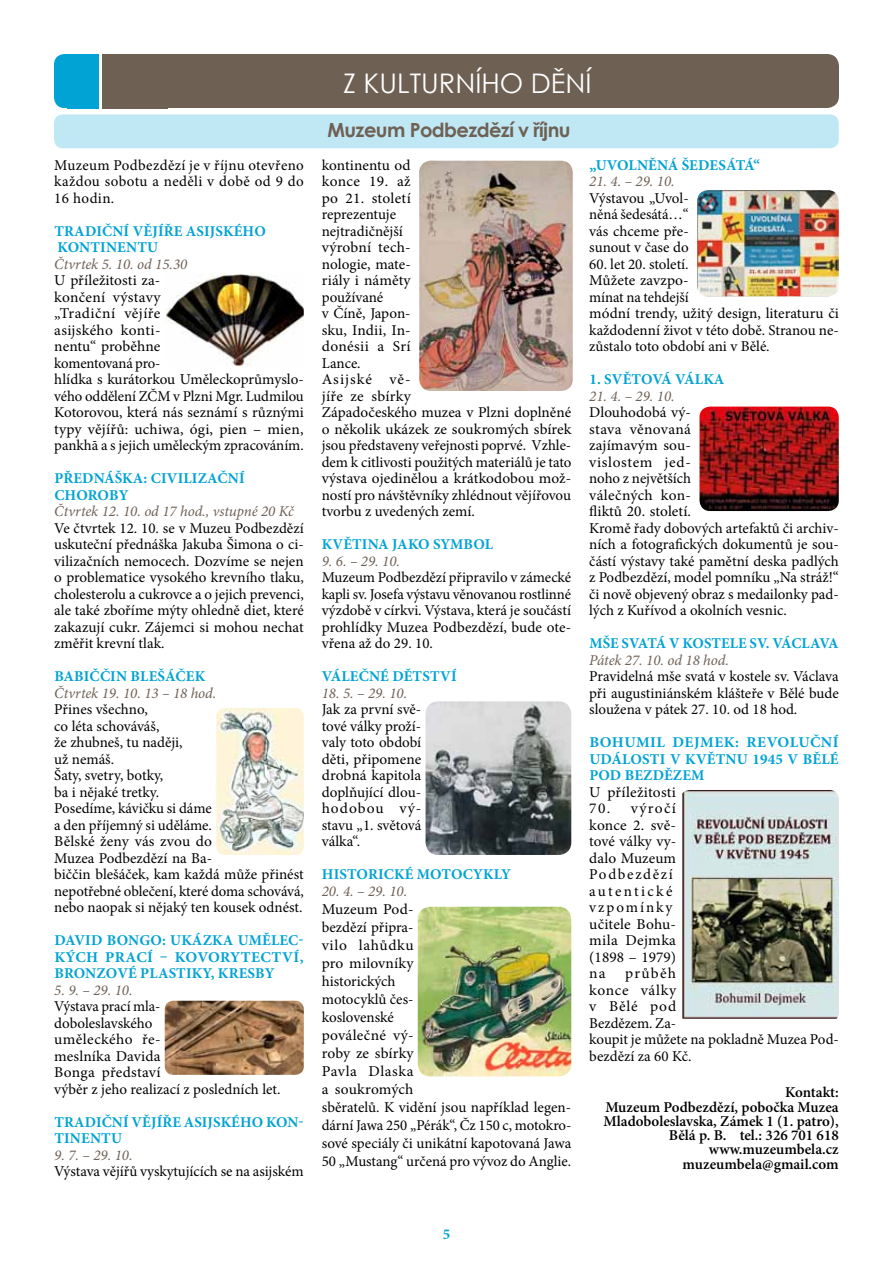
<style>
.page{position:relative;width:893px;height:1263px;background:#fff}
.page>*{position:absolute;margin:0;border:0;box-sizing:border-box;transform-origin:0 0}
.t1{font:27px "Century Gothic";color:#fff}
.t2{font:700 19.5px "Century Gothic";letter-spacing:-.03em;color:#6f6054}
.t3{font:15px/16.5px "Minion Pro";color:#000}
.t4{font:700 15px/16.5px "Minion Pro";letter-spacing:.01em;color:#00a3d4}
.t5{font:italic 15px "Minion Pro";color:#6f6054}
.t6{font:600 15px/14.2px "Minion Pro";color:#000;text-align:right}
.t7{font:15px/16.5px "Minion Pro";letter-spacing:.02em;color:#000}
.t8{font:700 15px "Minion Pro";letter-spacing:.03em;color:#00a3d4}
.t9{font:700 15px "Minion Pro";letter-spacing:-.01em;color:#00a3d4}
</style>
<div class="page">
<div style="left:107px;top:54px;width:732px;height:54px;background:#6f6054;border-radius:12px"></div>
<div style="left:102px;top:54px;width:65px;height:54px;background:#6f6054"></div>
<div style="left:54px;top:54px;width:27px;height:54px;background:#00a3d4;border-radius:11px"></div>
<div style="left:68px;top:54px;width:31px;height:54px;background:#00a3d4"></div>
<div style="left:54px;top:114px;width:785px;height:34px;background:#c0e8f4;border-radius:9px"></div>
<img style="left:418px;top:907px;width:153px;height:169px">
<img style="left:426px;top:701px;width:145px;height:154px">
<img style="left:165px;top:274px;width:139px;height:92px">
<img style="left:165px;top:1001px;width:139px;height:74px">
<img style="left:216px;top:708px;width:88px;height:147px">
<img style="left:682px;top:790px;width:157px;height:229px">
<img style="left:699px;top:407px;width:140px;height:104px">
<img style="left:419px;top:161px;width:154px;height:230px">
<img style="left:697px;top:190px;width:142px;height:106px">
<p class="t3" style="left:54px;top:157px;width:251px;text-align:justify">Muzeum Podbezdězí je v říjnu otevřeno každou sobotu a neděli v době od 9 do 16 hodin.</p>
<p class="t4" style="left:54px;top:222px;width:20px">TRADIČNÍ</p>
<p class="t4" style="left:133px;top:222px;width:62px">VĚJÍ ŘE ASIJS</p>
<p class="t4" style="left:223px;top:222px;width:23px">KÉHO</p>
<p class="t4" style="left:58px;top:239px;width:22px">KONTINENTU</p>
<p class="t5" style="left:54px;top:253px;width:135px">Čtvrtek 5. 10. od 15.30</p>
<p class="t3" style="left:54px;top:272px;width:251px">U příležitosti za-<br>končení výstavy<br>„Tradiční vějíře<br>asijského konti-<br>nentu“ proběhne<br>komentovaná pro-<br>hlídka s kurátorkou Uměleckoprůmyslo&shy;vého oddělení ZČM v Plzni Mgr. Ludmilou<br>Kotorovou, která nás seznámí s různými typy vějířů: uchiwa, ógi, pien – mien, pankhā a s jejich uměleckým zpracováním.</p>
<p class="t4" style="left:54px;top:470px;width:31px">PŘEDN</p>
<p class="t4" style="left:104px;top:470px;width:98px">ÁŠKA: CIVILIZAČNÍ</p>
<p class="t4" style="left:54px;top:486px;width:12px">CHOROBY</p>
<p class="t5" style="left:54px;top:501px;width:241px">Čtvrtek 12. 10. od 17 hod., vstupné 20 Kč</p>
<p class="t3" style="left:54px;top:520px;width:251px;text-align:justify">Ve čtvrtek 12. 10. se v Muzeu Podbezdězí uskuteční přednáška Jakuba Šimona o ci&shy;vilizačních nemocech. Dozvíme se nejen o problematice vysokého krevního tlaku, cholesterolu a cukrovce a o jejich prevenci, ale také zboříme mýty ohledně diet, které zakazují cukr. Zájemci si mohou nechat změřit krevní tlak.</p>
<p class="t4" style="left:54px;top:668px;width:152px">BABIČČIN BLEŠÁČEK</p>
<p class="t5" style="left:54px;top:682px;width:164px">Čtvrtek 19. 10. 13 – 18 hod.</p>
<p class="t3" style="left:54px;top:701px;width:251px">Přines všechno,<br>co léta schováváš,<br>že zhubneš, tu naději,<br>už nemáš.<br>Šaty, svetry, botky,<br>ba i nějaké tretky.<br>Posedíme, kávičku si dáme<br>a den příjemný si uděláme.<br>Bělské ženy vás zvou do<br>Muzea Podbezdězí na Ba-<br>biččin blešáček, kam každá může přinést nepotřebné oblečení, které doma schovává, nebo naopak si nějaký ten kousek odnést.</p>
<p class="t4" style="left:54px;top:932px;width:251px">DAVID BONGO: UKÁZKA UMĚLEC-<br>KÝCH</p>
<p class="t4" style="left:105px;top:948px;width:11px">PRACÍ</p>
<p class="t4" style="left:160px;top:948px;width:37px">– KOVORYTECTVÍ</p>
<p class="t4" style="left:300px;top:948px;width:5px">,</p>
<p class="t4" style="left:54px;top:965px;width:12px">BRONZOVÉ</p>
<p class="t4" style="left:140px;top:965px;width:27px">PLASTI</p>
<p class="t4" style="left:192px;top:965px;width:47px">KY, KRESBY</p>
<p class="t5" style="left:54px;top:979px;width:80px">5. 9. – 29. 10.</p>
<p class="t3" style="left:54px;top:998px;width:228px">Výstava prací mla-<br>doboleslavského<br>uměleckého ře-<br>meslníka Davida<br>Bonga představí<br>výběr z jeho realizací z posledních let.</p>
<p class="t4" style="left:54px;top:1113px;width:20px">TRADIČNÍ</p>
<p class="t4" style="left:132px;top:1113px;width:61px">VĚJÍ ŘEASIJS</p>
<p class="t4" style="left:221px;top:1113px;width:22px">KÉHO</p>
<p class="t4" style="left:266px;top:1113px;width:39px">KON-</p>
<p class="t4" style="left:54px;top:1130px;width:11px">TINENTU</p>
<p class="t5" style="left:54px;top:1144px;width:80px">9. 7. – 29. 10.</p>
<p class="t3" style="left:54px;top:1163px;width:251px">Výstava vějířů vyskytujících se na asijském</p>
<h1 class="t1" style="left:343px;top:64px;width:250px">Z KU LTU RNÍHO DĚNÍ</h1>
<h2 class="t2" style="left:328px;top:115px;width:244px">Muzeum Podbezdězí v říjnu</h2>
<p class="t3" style="left:322px;top:157px;width:251px">kontinentu od<br>konce 19. až<br>po 21. století<br>reprezentuje<br>nejtradičnější<br>výrobní tech-<br>nologie, mate-<br>riály i náměty<br>používané<br>v Číně, Japon-<br>sku, Indii, In-<br>donésii a Srí<br>Lance.<br>Asijské vě-<br>jíře ze sbírky<br>Západočeského muzea v Plzni doplněné o několik ukázek ze soukromých sbírek jsou představeny veřejnosti poprvé. Vzhle&shy;dem k citlivosti použitých materiálů je tato výstava ojedinělou a krátkodobou mož&shy;ností pro návštěvníky zhlédnout vějířovou tvorbu z uvedených zemí.</p>
<p class="t4" style="left:322px;top:536px;width:41px">KVĚTINA</p>
<p class="t4" style="left:392px;top:536px;width:102px">JAKOSYMBOL</p>
<p class="t5" style="left:322px;top:550px;width:80px">9. 6. – 29. 10.</p>
<p class="t3" style="left:322px;top:569px;width:251px;text-align:justify">Muzeum Podbezdězí připravilo v zámecké kapli sv. Josefa výstavu věnovanou rostlinné výzdobě v církvi. Výstava, která je součástí prohlídky Muzea Podbezdězí, bude ote&shy;vřena až do 29. 10.</p>
<p class="t4" style="left:322px;top:668px;width:136px">VÁLEČNÉ DĚTSTVÍ</p>
<p class="t5" style="left:322px;top:682px;width:87px">18. 5. – 29. 10.</p>
<p class="t3" style="left:322px;top:701px;width:101px;text-align:justify">Jak za první svě&shy;tové války proží&shy;valy toto období děti, připomene drobná kapitola doplňující dlou&shy;hodobou vý&shy;stavu „1. světová válka“.</p>
<p class="t4" style="left:322px;top:866px;width:191px">HISTORICKÉ MOTOCYKLY</p>
<p class="t5" style="left:322px;top:880px;width:87px">20. 4. – 29. 10.</p>
<p class="t3" style="left:322px;top:900px;width:251px;line-height:18px">Muzeum Pod-<br>bezdězí připra-<br>vilo lahůdku<br>pro milovníky<br>historických<br>motocyklů čes-<br>koslovenské<br>poválečné vý-<br>roby ze sbírky<br>Pavla Dlaska<br>a soukromých<br>sběratelů. K vidění jsou například legen&shy;dární Jawa 250 „Pérák“, Čz 150 c, motokro&shy;sové speciály či unikátní kapotovaná Jawa<br>50 „Mustang“ určená pro vývoz do Anglie.</p>
<p class="t4" style="left:589px;top:156px;width:110px">„UVOLNĚNÁ ŠEDES</p>
<p class="t4" style="left:726px;top:156px;width:35px">ÁTÁ“</p>
<p class="t5" style="left:589px;top:171px;width:87px">21. 4. – 29. 10.</p>
<p class="t3" style="left:589px;top:190px;width:101px;text-align:justify">Výstavou „Uvol&shy;něná šedesátá…“ vás chceme pře&shy;sunout v čase do</p>
<p class="t3" style="left:589px;top:256px;width:251px">60. let 20. století.<br>Můžete zavzpo-<br>mínat na tehdejší<br>módní trendy, užitý design, literaturu či každodenní život v této době. Stranou ne&shy;zůstalo toto období ani v Bělé.</p>
<p class="t9" style="left:589px;top:369px;width:106px">1. SVĚTOVÁ VÁLK</p>
<p class="t4" style="left:714px;top:371px;width:12px">A</p>
<p class="t5" style="left:589px;top:385px;width:87px">21. 4. – 29. 10.</p>
<p class="t3" style="left:589px;top:404px;width:251px">Dlouhodobá vý-<br>stava věnovaná<br>zajímavým sou-<br>vislostem jed-<br>noho z největších<br>válečných kon-<br>fliktů 20. století.<br>Kromě řady dobových artefaktů či archiv&shy;ních a fotografických dokumentů je sou&shy;částí výstavy také pamětní deska padlých z Podbezdězí, model pomníku „Na stráž!“ či nově objevený obraz s medailonky pad&shy;lých z Kuřívod a okolních vesnic.</p>
<p class="t4" style="left:589px;top:635px;width:42px">MŠE SVAT</p>
<p class="t4" style="left:656px;top:635px;width:47px">Á V KOSTE</p>
<p class="t4" style="left:730px;top:635px;width:91px">LE SV. VÁCLAVA</p>
<p class="t5" style="left:589px;top:649px;width:141px">Pátek 27. 10. od 18 hod.</p>
<p class="t3" style="left:589px;top:668px;width:251px;text-align:justify">Pravidelná mše svatá v kostele sv. Václava při augustiniánském klášteře v Bělé bude sloužena v pátek 27. 10. od 18 hod.</p>
<p class="t4" style="left:589px;top:734px;width:24px">BOHU</p>
<p class="t8" style="left:636px;top:732px;width:133px">MIL DEJMEK: REVO</p>
<p class="t4" style="left:790px;top:734px;width:20px">LUČNÍ</p>
<p class="t4" style="left:589px;top:750px;width:51px">UDÁLOSTI</p>
<p class="t4" style="left:670px;top:750px;width:58px">V KVĚTNU</p>
<p class="t4" style="left:752px;top:750px;width:86px">1945 V BĚLÉ</p>
<p class="t4" style="left:589px;top:767px;width:12px">POD</p>
<p class="t4" style="left:625px;top:767px;width:21px">BEZD</p>
<p class="t4" style="left:664px;top:767px;width:42px">ĚZEM</p>
<p class="t3" style="left:589px;top:784px;width:88px">U příležitosti</p>
<p class="t7" style="left:589px;top:800px;width:88px">70. výročí konce 2. svě&shy;tové války vy&shy;dalo Muzeum<br>Podbezdězí autentické vzpomínky učitele Bohu&shy;mila Dejmka (1898 – 1979) na</p>
<p class="t3" style="left:589px;top:965px;width:251px;text-indent:36px">průběh<br>konce války<br>v Bělé pod<br>Bezdězem. Za-<br>koupit je můžete na pokladně Muzea Pod&shy;bezdězí za 60 Kč.</p>
<p class="t6" style="left:603px;top:1085px;width:237px">Kontakt:<br>Muzeum Podbezdězí, pobočka Muzea<br>Mladoboleslavska, Zámek 1 (1. patro),<br>Bělá p. B. tel.: 326 701 618 www.muzeumbela.cz muzeumbela@gmail.com</p>
<p class="t4" style="left:443px;top:1226px;width:9px">5</p>
</div>
